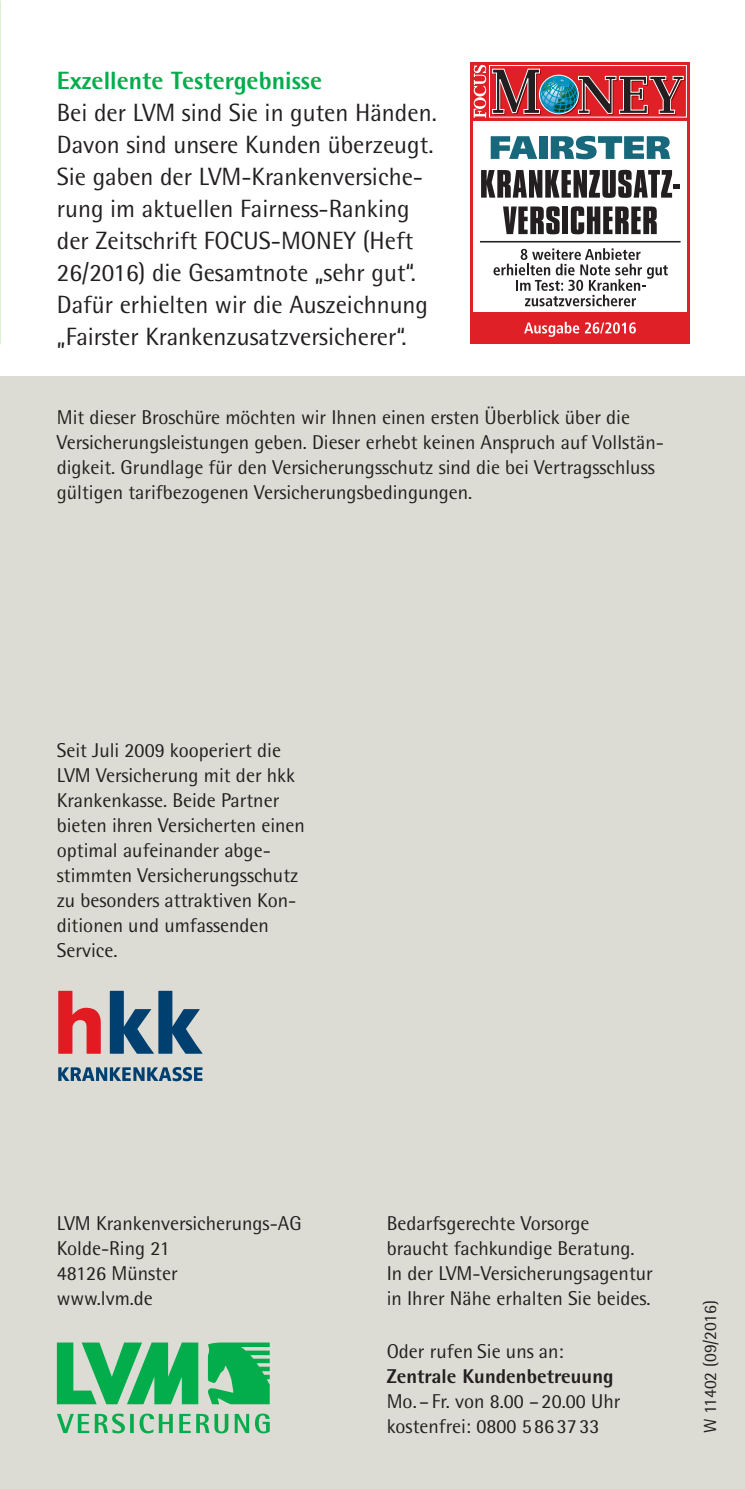
<style>
.page{position:relative;width:745px;height:1489px;background:#fff}
.page>*{position:absolute;margin:0;border:0;box-sizing:border-box;transform-origin:0 0}
.t1{font:25px/32px "Lvm Rotis";color:#231f20}
.t2{font:800 25px "Lvm Rotis";color:#03ad4c}
.t3{font:20px/25px "Lvm Rotis";color:#231f20}
.t4{font:800 20px "Lvm Rotis";color:#231f20}
.t5{font:17.5px "Lvm Rotis";color:#231f20}
</style>
<div class="page">
<div style="left:0;top:377px;width:744px;height:1111px;background:#dcdcd4"></div>
<svg style="left:57px;top:1342px;width:212px;height:91px"></svg>
<div style="left:470px;top:62px;width:219px;height:281px;background:#df2027"></div>
<div style="left:473px;top:121px;width:213px;height:191px;background:#fff"></div>
<hr style="left:479px;top:241px;width:201px;height:1px;background:#231f20">
<svg style="left:490px;top:136px;width:47px;height:23px"></svg>
<div style="left:538px;top:136px;width:9px;height:23px;background:#18687b"></div>
<svg style="left:550px;top:136px;width:119px;height:23px"></svg>
<svg style="left:473px;top:65px;width:214px;height:53px"></svg>
<div style="left:538px;top:75px;width:40px;height:39px;border:1px solid #fff;border-radius:50%"></div>
<svg style="left:481px;top:170px;width:198px;height:28px"></svg>
<svg style="left:503px;top:206px;width:56px;height:28px"></svg>
<div style="left:562px;top:206px;width:5px;height:28px;background:#231f20"></div>
<svg style="left:570px;top:206px;width:86px;height:28px"></svg>
<svg style="left:524px;top:322px;width:111px;height:15px"></svg>
<svg style="left:493px;top:248px;width:174px;height:58px"></svg>
<svg style="left:58px;top:990px;width:43px;height:63px"></svg>
<svg style="left:110px;top:990px;width:92px;height:63px"></svg>
<svg style="left:58px;top:1067px;width:144px;height:14px"></svg>
<p class="t2" style="left:57px;top:64px;width:267px">Exzellente Testergebnisse</p>
<p class="t1" style="left:57px;top:96px;width:381px">Bei der LVM sind Sie in guten Händen.<br>Davon sind unsere Kunden überzeugt.<br>Sie gaben der LVM-Krankenversiche&shy;rung im aktuellen Fairness-Ranking der Zeitschrift FOCUS-MONEY (Heft 26/2016) die Gesamtnote „sehr gut“.<br>Dafür erhielten wir die Auszeichnung „Fairster Krankenzusatzversicherer“.</p>
<p class="t3" style="left:57px;top:405px;width:608px">Mit dieser Broschüre möchten wir Ihnen einen ersten Überblick über die Versicherungsleistungen geben. Dieser erhebt keinen Anspruch auf Vollstän&shy;digkeit. Grundlage für den Versicherungsschutz sind die bei Vertragsschluss gültigen tarifbezogenen Versicherungsbedingungen.</p>
<p class="t3" style="left:57px;top:737px;width:249px">Seit Juli 2009 kooperiert die<br>LVM Versicherung mit der hkk<br>Krankenkasse. Beide Partner bieten ihren Versicherten einen optimal aufeinander abge&shy;stimmten Versicherungsschutz zu besonders attraktiven Kon&shy;ditionen und umfassenden<br>Service.</p>
<p class="t3" style="left:57px;top:1210px;width:246px">LVM Krankenversicherungs-AG<br>Kolde-Ring 21<br>48126 Münster<br>www.lvm.de</p>
<p class="t3" style="left:386px;top:1210px;width:267px">Bedarfsgerechte Vorsorge braucht fachkundige Beratung.<br>In der LVM-Versicherungsagentur in Ihrer Nähe erhalten Sie beides.</p>
<p class="t3" style="left:386px;top:1338px;width:178px">Oder rufen Sie uns an:</p>
<p class="t4" style="left:386px;top:1363px;width:228px">Zentrale Kundenbetreuung</p>
<p class="t3" style="left:386px;top:1388px;width:235px">Mo.–Fr. von 8.00 –20.00 Uhr kostenfrei: 0800 5863733</p>
<p class="t5" style="left:699px;top:1432px;width:134px;rotate:-90deg">W 11402 (09/2016)</p>
</div>
